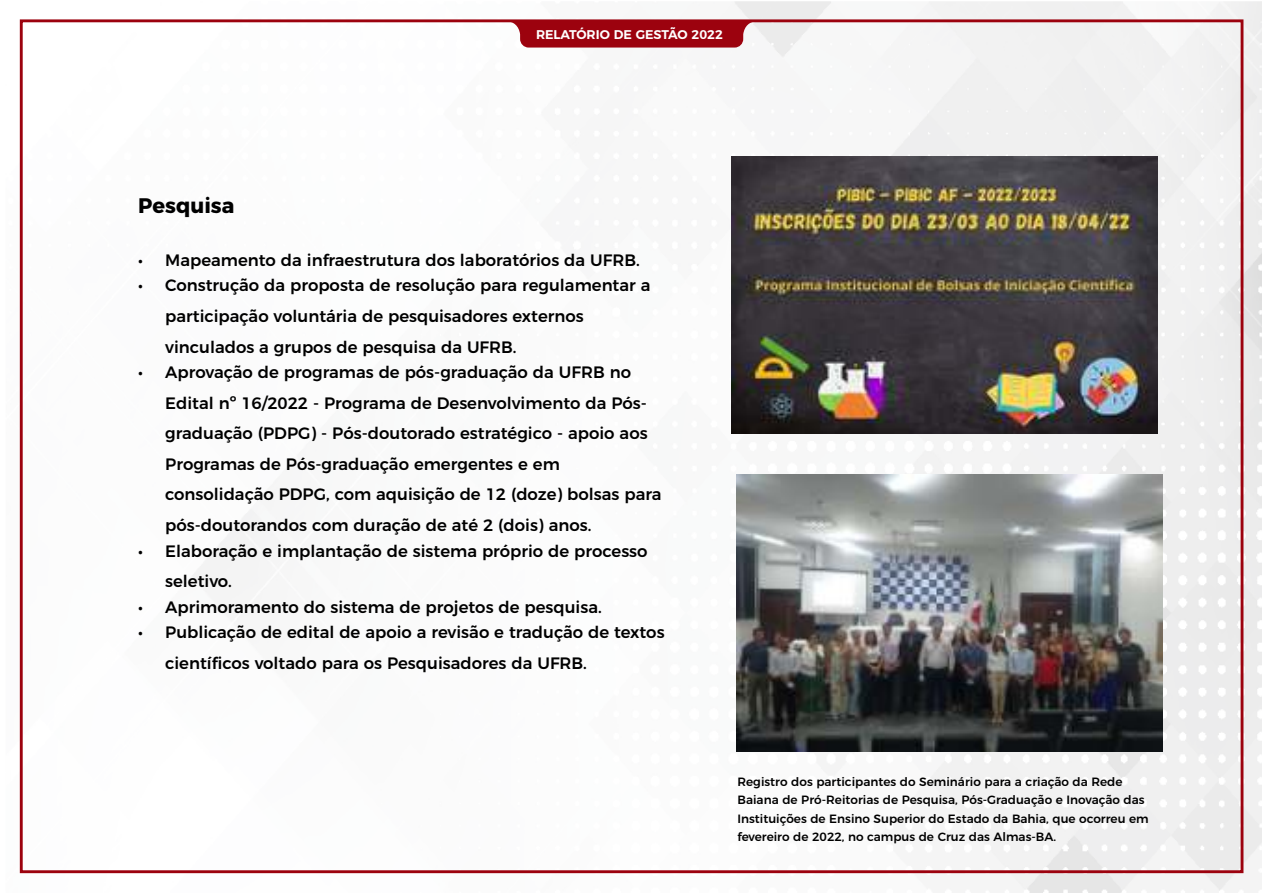
<style>
.page{position:relative;width:1262px;height:893px;background:#fff}
.page>*{position:absolute;margin:0;border:0;box-sizing:border-box;transform-origin:0 0}
.t1{font:700 21px "Montserrat";color:#000}
.t2{font:500 16.5px/30.6px "Montserrat";color:#000}
.t3{font:600 12.6px "Montserrat";color:#fff}
.t4{font:500 12px/18.6px "Montserrat";color:#000}
</style>
<div class="page">
<img style="left:19px;top:1px;width:1242px;height:892px">
<svg style="left:506px;top:21px;width:251px;height:27px;background:#a61e29"></svg>
<img style="left:732px;top:156px;width:425px;height:277px">
<img style="left:737px;top:474px;width:425px;height:277px">
<p class="t3" style="left:536px;top:27px;width:188px">RELATÓRIO DE GESTÃO 2022</p>
<p class="t1" style="left:138px;top:193px;width:98px">Pesquisa</p>
<p class="t2" style="left:138px;top:244px;width:503px">• Mapeamento da infraestrutura dos laboratórios da UFRB.</p>
<p class="t2" style="left:165px;top:270px;width:487px;text-indent:-27px">• Construção da proposta de resolução para regulamentar a participação voluntária de pesquisadores externos vinculados a grupos de pesquisa da UFRB.</p>
<p class="t2" style="left:165px;top:357px;width:498px;text-indent:-27px">• Aprovação de programas de pós-graduação da UFRB no Edital nº 16/2022 - Programa de Desenvolvimento da Pós&shy;graduação (PDPG) - Pós-doutorado estratégico - apoio aos Programas de Pós-graduação emergentes e em consolidação PDPG, com aquisição de 12 (doze) bolsas para pós-doutorandos com duração de até 2 (dois) anos.</p>
<p class="t2" style="left:165px;top:535px;width:484px;text-indent:-27px">• Elaboração e implantação de sistema próprio de processo seletivo.</p>
<p class="t2" style="left:138px;top:591px;width:465px">• Aprimoramento do sistema de projetos de pesquisa.</p>
<p class="t2" style="left:165px;top:617px;width:501px;text-indent:-27px">• Publicação de edital de apoio a revisão e tradução de textos científicos voltado para os Pesquisadores da UFRB.</p>
<p class="t4" style="left:737px;top:772px;width:413px">Registro dos participantes do Seminário para a criação da Rede Baiana de Pró-Reitorias de Pesquisa, Pós-Graduação e Inovação das Instituições de Ensino Superior do Estado da Bahia, que ocorreu em fevereiro de 2022, no campus de Cruz das Almas-BA.</p>
</div>
